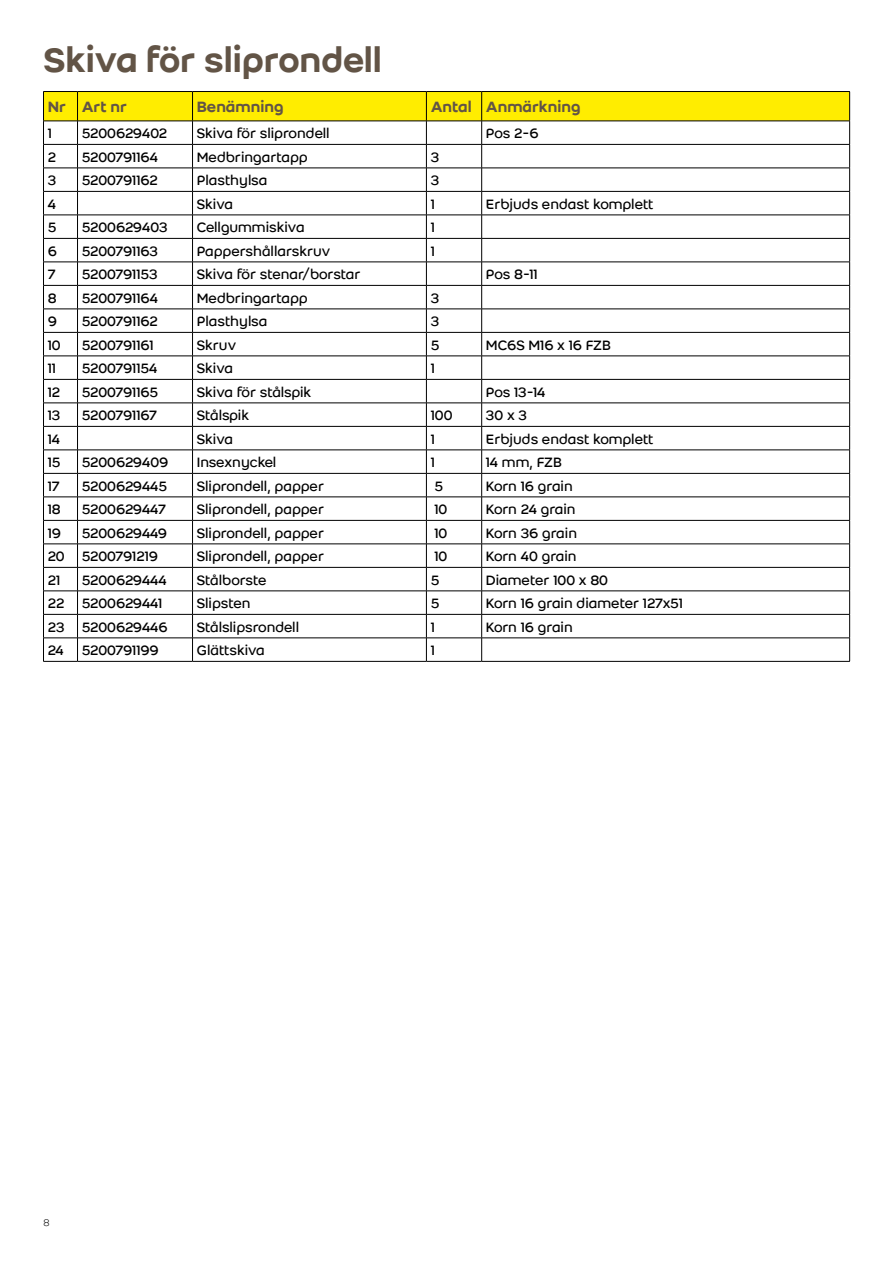
<style>
.page{position:relative;width:893px;height:1263px;background:#fff}
.page>*{position:absolute;margin:0;border:0;box-sizing:border-box;transform-origin:0 0}
.t1{font:500 37.5px "Weber";color:#625446}
.t2{font:500 16.5px "Weber";color:#625446}
.t3{font:15px "Weber";color:#000}
.t4{font:300 10.5px "Weber";color:#000}
</style>
<div class="page">
<hr style="left:43px;top:91px;width:35px;height:1px;background:#000">
<hr style="left:78px;top:91px;width:115px;height:1px;background:#000">
<hr style="left:193px;top:91px;width:233px;height:1px;background:#000">
<hr style="left:426px;top:91px;width:56px;height:1px;background:#000">
<hr style="left:482px;top:91px;width:368px;height:1px;background:#000">
<svg style="left:43px;top:92px;width:807px;height:569px"></svg>
<hr style="left:43px;top:661px;width:35px;height:1px;background:#000">
<hr style="left:78px;top:661px;width:115px;height:1px;background:#000">
<hr style="left:193px;top:661px;width:233px;height:1px;background:#000">
<hr style="left:426px;top:661px;width:56px;height:1px;background:#000">
<hr style="left:482px;top:661px;width:368px;height:1px;background:#000">
<h1 class="t1" style="left:44px;top:37px;width:340px">Skiva för sliprondell</h1>
<p class="t2" style="left:48px;top:97px;width:81px">Nr Art nr</p>
<p class="t2" style="left:197px;top:97px;width:88px">Benämning</p>
<p class="t2" style="left:431px;top:97px;width:152px">Antal Anmärkning</p>
<p class="t3" style="left:48px;top:125px;width:6px">1</p>
<p class="t3" style="left:82px;top:125px;width:87px">5200629402</p>
<p class="t3" style="left:197px;top:125px;width:134px">Skiva för sliprondell</p>
<p class="t3" style="left:486px;top:125px;width:54px">Pos 2-6</p>
<p class="t3" style="left:48px;top:148px;width:10px">2</p>
<p class="t3" style="left:82px;top:148px;width:78px">5200791164</p>
<p class="t3" style="left:197px;top:148px;width:112px">Medbringartapp</p>
<p class="t3" style="left:431px;top:148px;width:10px">3</p>
<p class="t3" style="left:48px;top:172px;width:10px">3</p>
<p class="t3" style="left:82px;top:172px;width:78px">5200791162</p>
<p class="t3" style="left:197px;top:172px;width:72px">Plasthylsa</p>
<p class="t3" style="left:431px;top:172px;width:10px">3</p>
<p class="t3" style="left:48px;top:195px;width:10px">4</p>
<p class="t3" style="left:197px;top:195px;width:38px">Skiva</p>
<p class="t3" style="left:431px;top:195px;width:6px">1</p>
<p class="t3" style="left:486px;top:195px;width:169px">Erbjuds endast komplett</p>
<p class="t3" style="left:48px;top:219px;width:10px">5</p>
<p class="t3" style="left:82px;top:219px;width:88px">5200629403</p>
<p class="t3" style="left:197px;top:219px;width:109px">Cellgummiskiva</p>
<p class="t3" style="left:431px;top:219px;width:6px">1</p>
<p class="t3" style="left:48px;top:242px;width:11px">6</p>
<p class="t3" style="left:82px;top:242px;width:78px">5200791163</p>
<p class="t3" style="left:197px;top:242px;width:135px">Pappershållarskruv</p>
<p class="t3" style="left:431px;top:242px;width:6px">1</p>
<p class="t3" style="left:48px;top:266px;width:9px">7</p>
<p class="t3" style="left:82px;top:266px;width:77px">5200791153</p>
<p class="t3" style="left:197px;top:266px;width:165px">Skiva för stenar/borstar</p>
<p class="t3" style="left:486px;top:266px;width:53px">Pos 8-11</p>
<p class="t3" style="left:48px;top:289px;width:10px">8</p>
<p class="t3" style="left:82px;top:289px;width:78px">5200791164</p>
<p class="t3" style="left:197px;top:289px;width:112px">Medbringartapp</p>
<p class="t3" style="left:431px;top:289px;width:10px">3</p>
<p class="t3" style="left:48px;top:313px;width:11px">9</p>
<p class="t3" style="left:82px;top:313px;width:78px">5200791162</p>
<p class="t3" style="left:197px;top:313px;width:72px">Plasthylsa</p>
<p class="t3" style="left:431px;top:313px;width:10px">3</p>
<p class="t3" style="left:48px;top:336px;width:15px">10</p>
<p class="t3" style="left:82px;top:336px;width:73px">5200791161</p>
<p class="t3" style="left:197px;top:336px;width:41px">Skruv</p>
<p class="t3" style="left:431px;top:336px;width:10px">5</p>
<p class="t3" style="left:486px;top:336px;width:126px">MC6S M16 x 16 FZB</p>
<p class="t3" style="left:48px;top:360px;width:10px">11</p>
<p class="t3" style="left:82px;top:360px;width:77px">5200791154</p>
<p class="t3" style="left:197px;top:360px;width:38px">Skiva</p>
<p class="t3" style="left:431px;top:360px;width:6px">1</p>
<p class="t3" style="left:48px;top:383px;width:14px">12</p>
<p class="t3" style="left:82px;top:383px;width:78px">5200791165</p>
<p class="t3" style="left:197px;top:383px;width:116px">Skiva för stålspik</p>
<p class="t3" style="left:486px;top:383px;width:61px">Pos 13-14</p>
<p class="t3" style="left:48px;top:407px;width:14px">13</p>
<p class="t3" style="left:82px;top:407px;width:76px">5200791167</p>
<p class="t3" style="left:197px;top:407px;width:54px">Stålspik</p>
<p class="t3" style="left:431px;top:407px;width:23px">100</p>
<p class="t3" style="left:486px;top:407px;width:42px">30 x 3</p>
<p class="t3" style="left:48px;top:430px;width:14px">14</p>
<p class="t3" style="left:197px;top:430px;width:38px">Skiva</p>
<p class="t3" style="left:431px;top:430px;width:6px">1</p>
<p class="t3" style="left:486px;top:430px;width:169px">Erbjuds endast komplett</p>
<p class="t3" style="left:48px;top:454px;width:14px">15</p>
<p class="t3" style="left:82px;top:454px;width:88px">5200629409</p>
<p class="t3" style="left:197px;top:454px;width:81px">Insexnyckel</p>
<p class="t3" style="left:431px;top:454px;width:6px">1</p>
<p class="t3" style="left:486px;top:454px;width:77px">14 mm, FZB</p>
<p class="t3" style="left:48px;top:477px;width:13px">17</p>
<p class="t3" style="left:82px;top:477px;width:87px">5200629445</p>
<p class="t3" style="left:197px;top:477px;width:129px">Sliprondell, papper</p>
<p class="t3" style="left:434px;top:477px;width:10px">5</p>
<p class="t3" style="left:486px;top:477px;width:88px">Korn 16 grain</p>
<p class="t3" style="left:48px;top:501px;width:15px">18</p>
<p class="t3" style="left:82px;top:501px;width:86px">5200629447</p>
<p class="t3" style="left:197px;top:501px;width:129px">Sliprondell, papper</p>
<p class="t3" style="left:434px;top:501px;width:15px">10</p>
<p class="t3" style="left:486px;top:501px;width:91px">Korn 24 grain</p>
<p class="t3" style="left:48px;top:524px;width:15px">19</p>
<p class="t3" style="left:82px;top:524px;width:87px">5200629449</p>
<p class="t3" style="left:197px;top:524px;width:129px">Sliprondell, papper</p>
<p class="t3" style="left:434px;top:524px;width:15px">10</p>
<p class="t3" style="left:486px;top:524px;width:93px">Korn 36 grain</p>
<p class="t3" style="left:48px;top:548px;width:112px">20 5200791219</p>
<p class="t3" style="left:197px;top:548px;width:129px">Sliprondell, papper</p>
<p class="t3" style="left:434px;top:548px;width:15px">10</p>
<p class="t3" style="left:486px;top:548px;width:92px">Korn 40 grain</p>
<p class="t3" style="left:48px;top:571px;width:14px">21</p>
<p class="t3" style="left:82px;top:571px;width:87px">5200629444</p>
<p class="t3" style="left:197px;top:571px;width:71px">Stålborste</p>
<p class="t3" style="left:431px;top:571px;width:10px">5</p>
<p class="t3" style="left:486px;top:571px;width:124px">Diameter 100 x 80</p>
<p class="t3" style="left:48px;top:595px;width:116px">22 5200629441</p>
<p class="t3" style="left:197px;top:595px;width:55px">Slipsten</p>
<p class="t3" style="left:431px;top:595px;width:10px">5</p>
<p class="t3" style="left:486px;top:595px;width:199px">Korn 16 grain diameter 127x51</p>
<p class="t3" style="left:48px;top:618px;width:121px">23 5200629446</p>
<p class="t3" style="left:197px;top:618px;width:104px">Stålslipsrondell</p>
<p class="t3" style="left:431px;top:618px;width:6px">1</p>
<p class="t3" style="left:486px;top:618px;width:88px">Korn 16 grain</p>
<p class="t3" style="left:48px;top:642px;width:113px">24 5200791199</p>
<p class="t3" style="left:197px;top:642px;width:70px">Glättskiva</p>
<p class="t3" style="left:431px;top:642px;width:6px">1</p>
<p class="t4" style="left:43px;top:1217px;width:8px">8</p>
</div>
